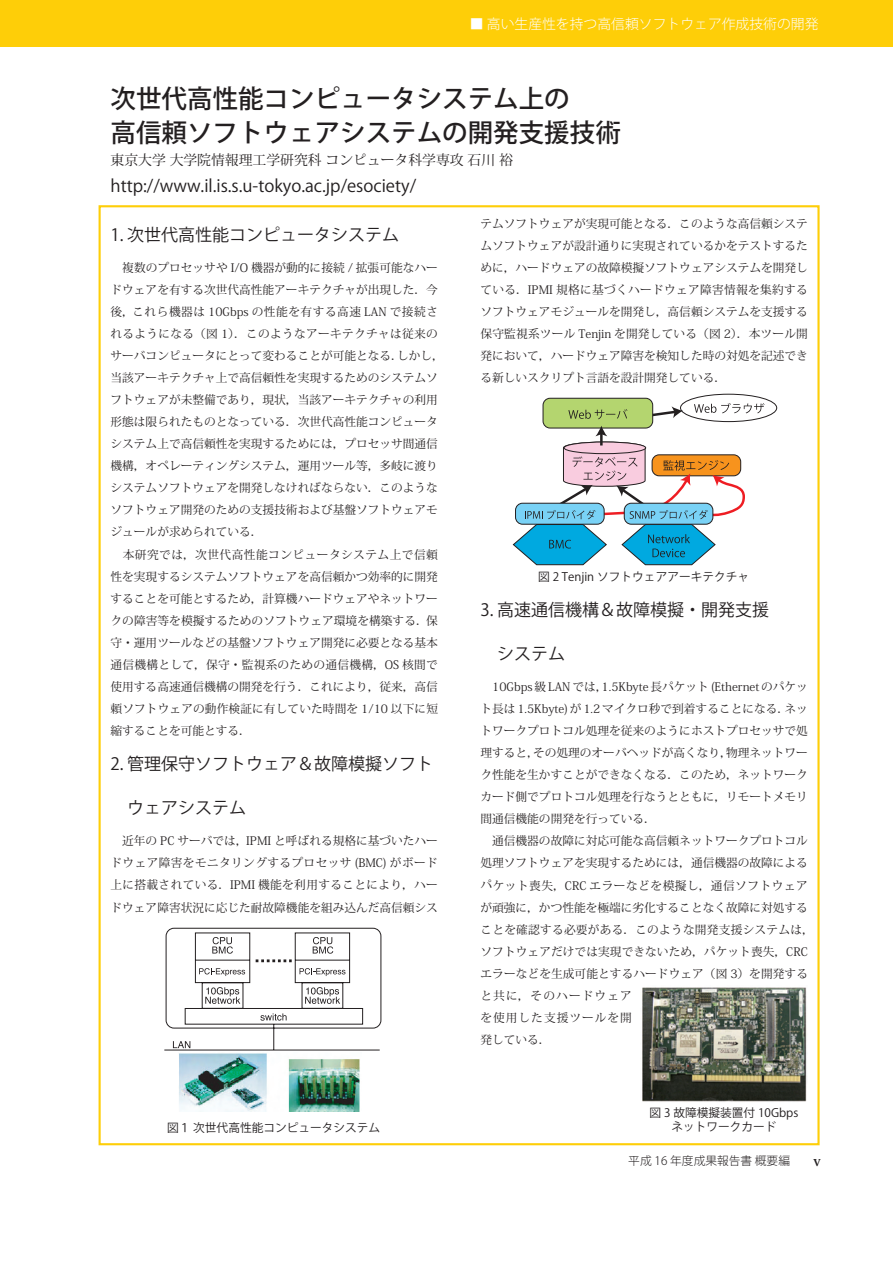
<style>
.page{position:relative;width:893px;height:1263px;background:#fff}
.page>*{position:absolute;margin:0;border:0;box-sizing:border-box;transform-origin:0 0}
.t1{font:500 25.5px/34px "Koz Go Std";color:#231f20}
.t2{font:16.95px "Koz Go Std";color:#231f20}
.t3{font:13.8px "Koz Min Std";color:#231f20}
.t4{font:300 13.8px "Koz Go Std";color:#fff}
.t5{font:11.7px/22px "Koz Min Std";color:#231f20;text-align:justify}
.t6{font:11.7px/13.8px "Koz Go Std";color:#231f20;text-align:center}
.t7{font:300 11.7px "Koz Go Std";color:#231f20}
.s1{font-family:"Koz Min Std";font-weight:700;font-size:13.8px}
</style>
<div class="page">
<div style="left:0;top:0;width:893px;height:46px;background:#fece08"></div>
<img style="left:179px;top:1053px;width:181px;height:58px">
<svg style="left:164px;top:928px;width:217px;height:123px"></svg>
<div style="left:680px;top:394px;width:97px;height:28px;border:1px solid #231f20;border-radius:50%"></div>
<svg style="left:653px;top:406px;width:30px;height:12px"></svg>
<div style="left:543px;top:398px;width:110px;height:30px;background:#b4d56f;border-radius:7px"></div>
<div style="left:543px;top:398px;width:110px;height:30px;border:1px solid #231f20;border-radius:7px"></div>
<svg style="left:568px;top:409px;width:59px;height:10px"></svg>
<svg style="left:694px;top:403px;width:70px;height:10px"></svg>
<svg style="left:513px;top:426px;width:232px;height:139px"></svg>
<img style="left:642px;top:987px;width:165px;height:115px">
<p class="t4" style="left:470px;top:15px;width:350px">■ 高い生産性を持つ高信頼ソフトウェア作成技術の開発</p>
<h1 class="t1" style="left:111px;top:82px;width:512px">次世代高性能コンピュータシステム上の<br>高信頼ソフトウェアシステムの開発支援技術</h1>
<p class="t3" style="left:111px;top:152px;width:404px">東京大学 大学院情報理工学研究科 コンピュータ科学専攻 石川 裕</p>
<h2 class="t2" style="left:111px;top:175px;width:307px">http://www.il.is.s.u-tokyo.ac.jp/esociety/</h2>
<h2 class="t2" style="left:111px;top:224px;width:290px">1. 次世代高性能コンピュータシステム</h2>
<p class="t5" style="left:111px;top:257px;width:335px;text-align:left">　複数のプロセッサや I/O 機器が動的に接続 / 拡張可能なハードウェアを有する次世代高性能アーキテクチャが出現した．今後，これら機器は 10Gbps の性能を有する高速 LAN で接続されるようになる（図 1）．このようなアーキテクチャは従来のサーバコンピュータにとって変わることが可能となる．しかし，当該アーキテクチャ上で高信頼性を実現するためのシステムソフトウェアが未整備であり，現状，当該アーキテクチャの利用形態は限られたものとなっている．次世代高性能コンピュータシステム上で高信頼性を実現するためには，プロセッサ間通信機構，オペレーティングシステム，運用ツール等，多岐に渡りシステムソフトウェアを開発しなければならない．このようなソフトウェア開発のための支援技術および基盤ソフトウェアモジュールが求められている．</p>
<p class="t5" style="left:111px;top:543px;width:329px;text-indent:12px">本研究では，次世代高性能コンピュータシステム上で信頼性を実現するシステムソフトウェアを高信頼かつ効率的に開発することを可能とするため，計算機ハードウェアやネットワークの障害等を模擬するためのソフトウェア環境を構築する．保守・運用ツールなどの基盤ソフトウェア開発に必要となる基本通信機構として，保守・監視系のための通信機構，OS 核間で使用する高速通信機構の開発を行う．これにより，従来，高信頼ソフトウェアの動作検証に有していた時間を 1/10 以下に短縮することを可能とする．</p>
<h2 class="t2" style="left:111px;top:753px;width:324px">2. 管理保守ソフトウェア＆故障模擬ソフト</h2>
<h2 class="t2" style="left:127px;top:797px;width:121px">ウェアシステム</h2>
<p class="t5" style="left:111px;top:830px;width:329px">　近年の PC サーバでは，IPMI と呼ばれる規格に基づいたハードウェア障害をモニタリングするプロセッサ (BMC) がボード上に搭載されている．IPMI 機能を利用することにより，ハードウェア障害状況に応じた耐故障機能を組み込んだ高信頼シス</p>
<p class="t5" style="left:480px;top:212px;width:329px">テムソフトウェアが実現可能となる．このような高信頼システムソフトウェアが設計通りに実現されているかをテストするために，ハードウェアの故障模擬ソフトウェアシステムを開発している．IPMI 規格に基づくハードウェア障害情報を集約するソフトウェアモジュールを開発し，高信頼システムを支援する保守監視系ツール Tenjin を開発している（図 2）．本ツール開発において，ハードウェア障害を検知した時の対処を記述できる新しいスクリプト言語を設計開発している．</p>
<p class="t6" style="left:538px;top:570px;width:213px">図 2 Tenjin ソフトウェアアーキテクチャ</p>
<h2 class="t2" style="left:480px;top:599px;width:290px">3. 高速通信機構＆故障模擬・開発支援</h2>
<h2 class="t2" style="left:497px;top:643px;width:70px">システム</h2>
<p class="t5" style="left:480px;top:676px;width:335px;text-align:left">　10Gbps 級 LAN では，1.5Kbyte 長パケット (Ethernet のパケット長は 1.5Kbyte) が 1.2 マイクロ秒で到着することになる．ネットワークプロトコル処理を従来のようにホストプロセッサで処理すると，その処理のオーバヘッドが高くなり，物理ネットワーク性能を生かすことができなくなる．このため，ネットワークカード側でプロトコル処理を行なうとともに，リモートメモリ間通信機能の開発を行っている．<br>　通信機器の故障に対応可能な高信頼ネットワークプロトコル処理ソフトウェアを実現するためには，通信機器の故障によるパケット喪失，CRC エラーなどを模擬し，通信ソフトウェアが頑強に，かつ性能を極端に劣化することなく故障に対処することを確認する必要がある．このような開発支援システムは，ソフトウェアだけでは実現できないため，パケット喪失，CRCエラーなどを生成可能とするハードウェア（図 3）を開発すると共に，そのハードウェア<br>を使用した支援ツールを開<br>発している．</p>
<p class="t6" style="left:167px;top:1121px;width:215px">図１ 次世代高性能コンピュータシステム</p>
<p class="t6" style="left:650px;top:1106px;width:150px">図 3 故障模擬装置付 10Gbpsネットワークカード</p>
<p class="t7" style="left:628px;top:1153px;width:194px">平成 16 年度成果報告書 概要編　　<span class="s1">v</span></p>
</div>
